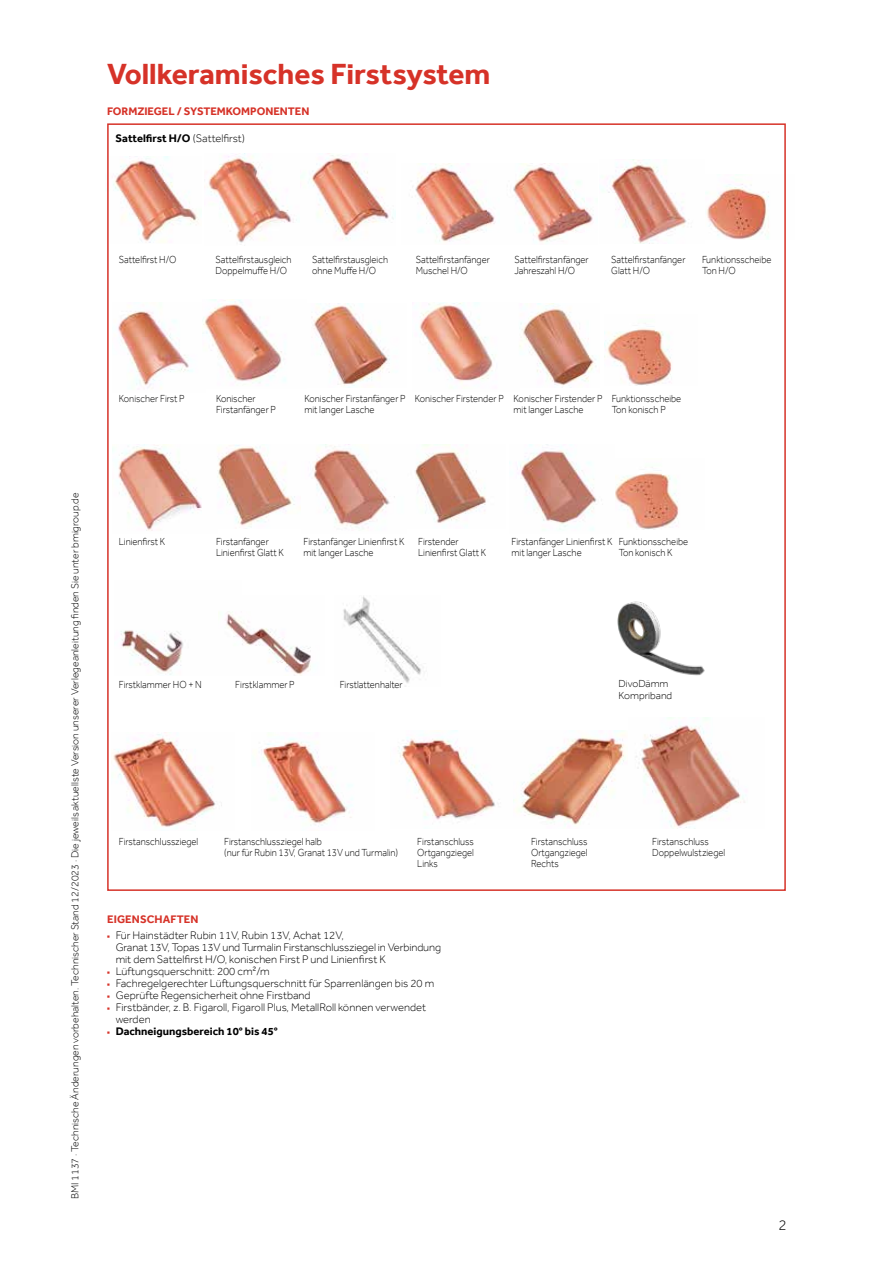
<style>
.page{position:relative;width:893px;height:1263px;background:#fff}
.page>*{position:absolute;margin:0;border:0;box-sizing:border-box;transform-origin:0 0}
.t1{font:700 30px "Effra";color:#d63228}
.t2{font:300 15px "Effra";color:#000}
.t3{font:300 11.25px/12px "Effra";color:#000}
.t4{font:700 11.25px "Effra";color:#000}
.t5{font:700 11.25px "Effra";color:#d63228}
.t6{font:300 10.5px/11.2px "Effra";color:#000;scale:.9 1}
.t7{font:300 10.5px/12px "Effra";color:#000}
.s1{font-weight:300}
.s2{color:#d63228}
</style>
<div class="page">
<img style="left:113px;top:732px;width:109px;height:97px">
<img style="left:399px;top:730px;width:227px;height:95px">
<img style="left:636px;top:717px;width:109px;height:111px">
<img style="left:261px;top:734px;width:91px;height:92px">
<img style="left:705px;top:184px;width:64px;height:55px">
<img style="left:615px;top:472px;width:64px;height:58px">
<img style="left:617px;top:601px;width:88px;height:75px">
<img style="left:601px;top:160px;width:86px;height:83px">
<img style="left:412px;top:163px;width:181px;height:79px">
<img style="left:113px;top:156px;width:86px;height:87px">
<img style="left:208px;top:154px;width:93px;height:89px">
<img style="left:112px;top:445px;width:90px;height:86px">
<img style="left:118px;top:311px;width:75px;height:75px">
<img style="left:218px;top:445px;width:83px;height:84px">
<img style="left:202px;top:299px;width:84px;height:84px">
<img style="left:415px;top:445px;width:71px;height:78px">
<img style="left:311px;top:304px;width:79px;height:84px">
<img style="left:120px;top:630px;width:63px;height:45px">
<img style="left:218px;top:612px;width:93px;height:63px">
<img style="left:343px;top:596px;width:78px;height:91px">
<img style="left:605px;top:328px;width:67px;height:58px">
<img style="left:301px;top:155px;width:95px;height:85px">
<img style="left:419px;top:302px;width:74px;height:81px">
<img style="left:519px;top:303px;width:77px;height:83px">
<img style="left:313px;top:445px;width:82px;height:83px">
<img style="left:509px;top:445px;width:88px;height:85px">
<h1 class="t1" style="left:107px;top:56px;width:385px">Vollkeramisches Firstsystem</h1>
<p class="t5" style="left:107px;top:104px;width:204px">FORMZIEGEL / SYSTEMKOMPONENTEN</p>
<p class="t4" style="left:116px;top:131px;width:131px">Sattelfirst H/O <span class="s1">(Sattelfirst)</span></p>
<p class="t6" style="left:119px;top:254px;width:65px">Sattelfirst H/O</p>
<p class="t6" style="left:416px;top:254px;width:84px">Sattelfirstanfänger<br>Muschel H/O</p>
<p class="t6" style="left:515px;top:254px;width:84px">Sattelfirstanfänger<br>Jahreszahl H/O</p>
<p class="t6" style="left:216px;top:254px;width:86px">Sattelfirstausgleich<br>Doppelmuffe H/O</p>
<p class="t6" style="left:611px;top:254px;width:84px">Sattelfirstanfänger<br>Glatt H/O</p>
<p class="t6" style="left:312px;top:254px;width:86px">Sattelfirstausgleich ohne Muffe H/O</p>
<p class="t6" style="left:702px;top:254px;width:79px">Funktionsscheibe<br>Ton H/O</p>
<p class="t6" style="left:119px;top:393px;width:75px">Konischer First P</p>
<p class="t6" style="left:216px;top:393px;width:68px">Konischer<br>Firstanfänger P</p>
<p class="t6" style="left:304px;top:393px;width:114px">Konischer Firstanfänger P mit langer Lasche</p>
<p class="t6" style="left:514px;top:392px;width:100px;text-indent:-99px">Konischer Firstender P Konischer Firstender P mit langer Lasche</p>
<p class="t6" style="left:612px;top:393px;width:79px">Funktionsscheibe<br>Ton konisch P</p>
<p class="t7" style="left:69px;top:1199px;width:708px;rotate:-90deg">BMI 1137 · Technische Änderungen vorbehalten. Technischer Stand 12/2023 · Die jeweils aktuellste Version unserer Verlegeanleitung finden Sie unter bmigroup.de</p>
<p class="t6" style="left:619px;top:536px;width:79px">Funktionsscheibe<br>Ton konisch K</p>
<p class="t6" style="left:119px;top:536px;width:53px">Linienfirst K</p>
<p class="t6" style="left:216px;top:536px;width:77px">Firstanfänger<br>Linienfirst Glatt K</p>
<p class="t6" style="left:418px;top:536px;width:77px">Firstender<br>Linienfirst Glatt K</p>
<p class="t6" style="left:304px;top:536px;width:114px">Firstanfänger Linienfirst K mit langer Lasche</p>
<p class="t6" style="left:512px;top:536px;width:114px">Firstanfänger Linienfirst K mit langer Lasche</p>
<p class="t6" style="left:119px;top:678px;width:94px">Firstklammer HO + N</p>
<p class="t6" style="left:340px;top:678px;width:72px">Firstlattenhalter</p>
<p class="t7" style="left:618px;top:677px;width:55px">DivoDämm<br>Kompriband</p>
<p class="t6" style="left:235px;top:678px;width:68px">Firstklammer P</p>
<p class="t6" style="left:119px;top:835px;width:90px">Firstanschlussziegel</p>
<p class="t6" style="left:224px;top:835px;width:195px">Firstanschlussziegel halb<br>(nur für Rubin 13V, Granat 13V und Turmalin)</p>
<p class="t6" style="left:417px;top:836px;width:64px;text-align:justify">Firstanschluss Ortgangziegel Links</p>
<p class="t6" style="left:652px;top:836px;width:83px">Firstanschluss<br>Doppelwulstziegel</p>
<p class="t6" style="left:531px;top:836px;width:64px;text-align:justify">Firstanschluss Ortgangziegel Rechts</p>
<p class="t5" style="left:107px;top:912px;width:93px">EIGENSCHAFTEN</p>
<p class="t3" style="left:116px;top:929px;width:327px;text-indent:-9px"><span class="s2">■</span> Für Hainstädter Rubin 11V, Rubin 13V, Achat 12V,<br>Granat 13V, Topas 13V und Turmalin Firstanschlussziegel in Verbindung mit dem Sattelfirst H/O, konischen First P und Linienfirst K</p>
<p class="t3" style="left:107px;top:965px;width:164px"><span class="s2">■</span> Lüftungsquerschnitt: 200 cm²/m</p>
<p class="t3" style="left:107px;top:977px;width:329px"><span class="s2">■</span> Fachregelgerechter Lüftungsquerschnitt für Sparrenlängen bis 20 m</p>
<p class="t3" style="left:107px;top:989px;width:205px"><span class="s2">■</span> Geprüfte Regensicherheit ohne Firstband</p>
<p class="t3" style="left:116px;top:1001px;width:312px;text-indent:-9px"><span class="s2">■</span> Firstbänder, z. B. Figaroll, Figaroll Plus, MetallRoll können verwendet werden</p>
<p class="t4" style="left:107px;top:1025px;width:172px"><span class="s2">■</span> Dachneigungsbereich 10° bis 45°</p>
<h2 class="t2" style="left:778px;top:1216px;width:10px">2</h2>
</div>
